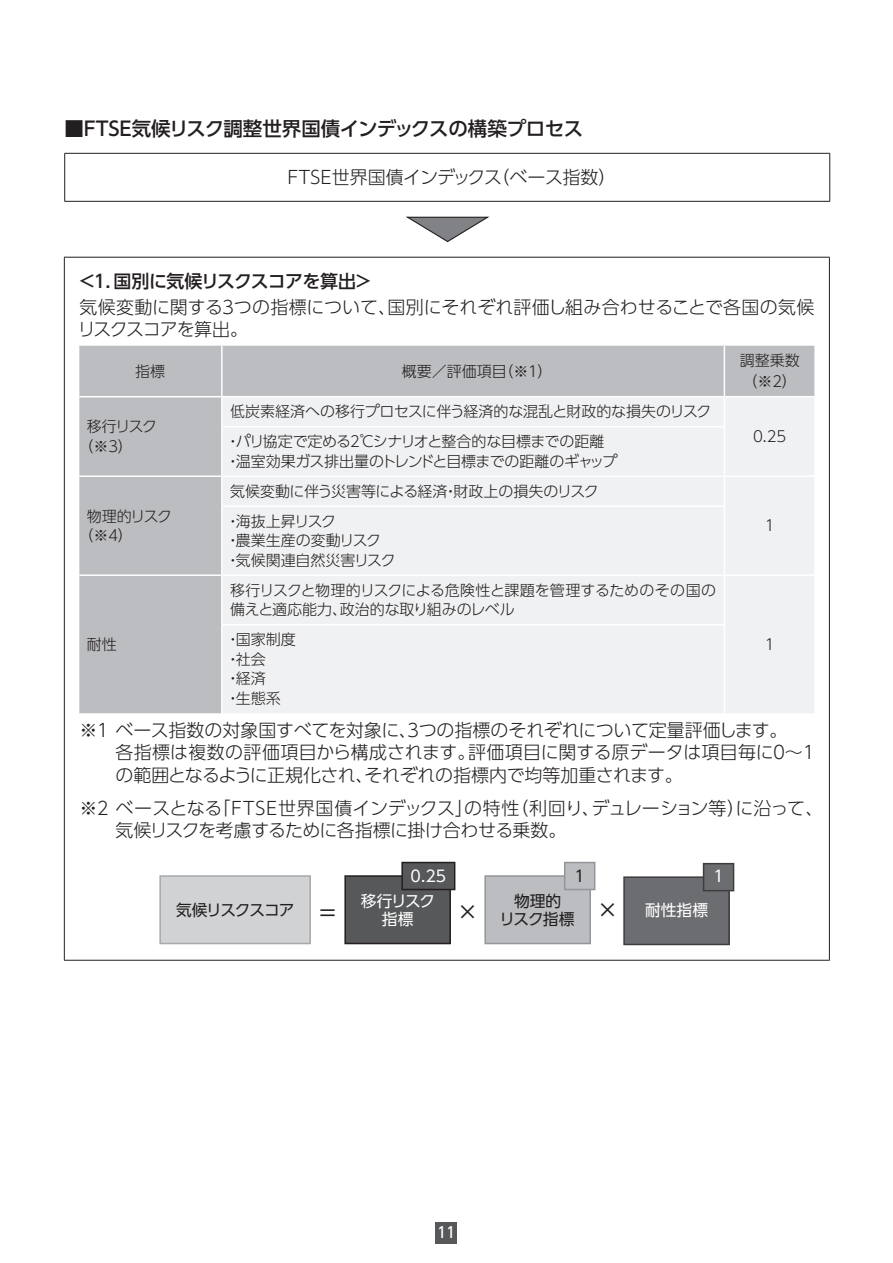
<style>
.page{position:relative;width:893px;height:1263px;background:#fff}
.page>*{position:absolute;margin:0;border:0;box-sizing:border-box;transform-origin:0 0}
.t1{font:21px "UD Shin Go Pro";color:#231f20}
.t2{font:500 19.5px "UD Shin Go Pro";letter-spacing:-.035em;color:#231f20}
.t3{font:300 18px/22.5px "UD Shin Go Pro";letter-spacing:-.015em;color:#231f20}
.t4{font:300 18px/22.5px "UD Shin Go Pro";letter-spacing:-.035em;color:#231f20}
.t5{font:300 18px "UD Shin Go Pro";letter-spacing:-.055em;color:#231f20}
.t6{font:500 18px "UD Shin Go Pro";letter-spacing:-.035em;color:#231f20}
.t7{font:15.75px/18px "UD Shin Go Pro";color:#fff;text-align:center}
.t8{font:15.75px "UD Shin Go Pro";letter-spacing:-.07em;color:#231f20}
.t9{font:15.75px/18px "UD Shin Go Pro";letter-spacing:-.03em;color:#231f20;text-align:center}
.t10{font:300 15px/19.5px "UD Shin Go Pro";letter-spacing:-.01em;color:#231f20}
.t11{font:300 15px "UD Shin Go Pro";letter-spacing:-.035em;color:#231f20}
.t12{font:500 15px "UD Shin Go Pro";color:#fff;scale:.9 1}
</style>
<div class="page">
<div style="left:436px;top:1222px;width:21px;height:21px;background:#57585a"></div>
<hr style="left:64px;top:257px;width:766px;height:1px;background:#231f20">
<hr style="left:64px;top:258px;width:1px;height:702px;background:#231f20">
<hr style="left:829px;top:258px;width:1px;height:702px;background:#231f20">
<hr style="left:64px;top:960px;width:766px;height:1px;background:#231f20">
<hr style="left:64px;top:153px;width:766px;height:1px;background:#231f20">
<hr style="left:64px;top:154px;width:1px;height:47px;background:#231f20">
<hr style="left:829px;top:154px;width:1px;height:47px;background:#231f20">
<hr style="left:64px;top:201px;width:766px;height:1px;background:#231f20">
<svg style="left:406px;top:216px;width:83px;height:27px"></svg>
<div style="left:79px;top:346px;width:735px;height:367px;background:#bcbdc0"></div>
<div style="left:223px;top:397px;width:591px;height:316px;background:#f0f1f2"></div>
<hr style="left:221px;top:346px;width:2px;height:50px;background:#fff">
<hr style="left:724px;top:346px;width:1px;height:50px;background:#fff">
<hr style="left:79px;top:396px;width:143px;height:1px;background:#fff">
<hr style="left:222px;top:396px;width:502px;height:1px;background:#fff">
<hr style="left:221px;top:397px;width:2px;height:29px;background:#fff">
<hr style="left:724px;top:396px;width:90px;height:1px;background:#fff">
<svg style="left:724px;top:397px;width:1px;height:29px"></svg>
<hr style="left:221px;top:426px;width:504px;height:1px;background:#fff">
<hr style="left:221px;top:427px;width:2px;height:48px;background:#fff">
<hr style="left:724px;top:427px;width:1px;height:48px;background:#fff">
<hr style="left:79px;top:475px;width:143px;height:2px;background:#fff">
<hr style="left:222px;top:475px;width:502px;height:2px;background:#fff">
<hr style="left:221px;top:477px;width:2px;height:28px;background:#fff">
<hr style="left:724px;top:475px;width:90px;height:2px;background:#fff">
<svg style="left:724px;top:477px;width:1px;height:28px"></svg>
<hr style="left:221px;top:505px;width:504px;height:2px;background:#fff">
<hr style="left:221px;top:507px;width:2px;height:67px;background:#fff">
<hr style="left:724px;top:507px;width:1px;height:67px;background:#fff">
<hr style="left:79px;top:574px;width:143px;height:2px;background:#fff">
<hr style="left:222px;top:574px;width:502px;height:2px;background:#fff">
<hr style="left:221px;top:576px;width:2px;height:48px;background:#fff">
<hr style="left:724px;top:574px;width:90px;height:2px;background:#fff">
<hr style="left:724px;top:576px;width:1px;height:48px;background:#fff">
<hr style="left:221px;top:624px;width:504px;height:1px;background:#fff">
<hr style="left:221px;top:625px;width:2px;height:88px;background:#fff">
<hr style="left:724px;top:625px;width:1px;height:88px;background:#fff">
<div style="left:345px;top:876px;width:105px;height:67px;background:#57585a"></div>
<div style="left:344px;top:875px;width:107px;height:69px;border:2px solid #231f20"></div>
<div style="left:485px;top:876px;width:105px;height:67px;background:#bcbdc0"></div>
<div style="left:484px;top:875px;width:107px;height:69px;border:2px solid #939598"></div>
<div style="left:624px;top:877px;width:105px;height:67px;background:#6c6d70"></div>
<div style="left:623px;top:876px;width:107px;height:69px;border:2px solid #3e3e3f"></div>
<div style="left:160px;top:876px;width:150px;height:67px;background:#d1d2d4"></div>
<div style="left:159px;top:875px;width:152px;height:69px;border:2px solid #a8a9ad"></div>
<div style="left:565px;top:862px;width:30px;height:27px;background:#bcbdc0"></div>
<div style="left:564px;top:862px;width:31px;height:28px;border:2px solid #939598"></div>
<div style="left:704px;top:864px;width:30px;height:27px;background:#6c6d70"></div>
<div style="left:703px;top:863px;width:31px;height:28px;border:2px solid #3e3e3f"></div>
<div style="left:402px;top:862px;width:53px;height:27px;background:#57585a"></div>
<div style="left:401px;top:862px;width:54px;height:28px;border:2px solid #231f20"></div>
<h2 class="t2" style="left:64px;top:112px;width:520px">■ＦＴＳＥ気候リスク調整世界国債インデックスの構築プロセス</h2>
<p class="t5" style="left:284px;top:163px;width:334px">ＦＴＳＥ世界国債インデックス（ベース指数）</p>
<p class="t6" style="left:78px;top:267px;width:296px">＜１．国別に気候リスクスコアを算出＞</p>
<p class="t3" style="left:78px;top:295px;width:738px">気候変動に関する３つの指標について、国別にそれぞれ評価し組み合わせることで各国の気候リスクスコアを算出。</p>
<p class="t10" style="left:135px;top:361px;width:31px">指標</p>
<p class="t10" style="left:402px;top:361px;width:152px">概要／評価項目（※１）</p>
<p class="t10" style="left:740px;top:350px;width:61px;line-height:21px">調整乗数（※２）</p>
<p class="t10" style="left:79px;top:416px;width:80px;text-indent:8px">移行リスク（※３）</p>
<p class="t10" style="left:225px;top:396px;width:487px;line-height:30px;text-indent:5px">低炭素経済への移行プロセスに伴う経済的な混乱と財政的な損失のリスク・パリ協定で定める２℃シナリオと整合的な目標までの距離</p>
<p class="t10" style="left:753px;top:426px;width:35px">0.25</p>
<p class="t11" style="left:225px;top:449px;width:393px">・温室効果ガス排出量のトレンドと目標までの距離のギャップ</p>
<p class="t10" style="left:79px;top:506px;width:95px;text-indent:8px">物理的リスク（※４）</p>
<p class="t10" style="left:225px;top:476px;width:375px;line-height:30px;text-indent:5px">気候変動に伴う災害等による経済・財政上の損失のリスク・海抜上昇リスク</p>
<p class="t10" style="left:225px;top:530px;width:172px">・農業生産の変動リスク・気候関連自然災害リスク</p>
<p class="t10" style="left:765px;top:515px;width:11px">1</p>
<p class="t10" style="left:230px;top:580px;width:487px">移行リスクと物理的リスクによる危険性と課題を管理するためのその国の備えと適応能力、政治的な取り組みのレベル</p>
<p class="t10" style="left:225px;top:629px;width:72px">・国家制度</p>
<p class="t10" style="left:765px;top:634px;width:11px">1</p>
<p class="t10" style="left:225px;top:649px;width:57px">・社会・経済・生態系</p>
<p class="t3" style="left:115px;top:718px;width:704px;text-indent:-36px">※１ベース指数の対象国すべてを対象に、３つの指標のそれぞれについて定量評価します。<br>各指標は複数の評価項目から構成されます。評価項目に関する原データは項目毎に０～１の範囲となるように正規化され、それぞれの指標内で均等加重されます。</p>
<p class="t4" style="left:115px;top:796px;width:710px;text-indent:-36px">※２ベースとなる「ＦＴＳＥ世界国債インデックス」の特性（利回り、デュレーション等）に沿って、気候リスクを考慮するために各指標に掛け合わせる乗数。</p>
<p class="t10" style="left:87px;top:634px;width:31px">耐性</p>
<p class="t7" style="left:411px;top:866px;width:37px">0.25</p>
<p class="t8" style="left:572px;top:863px;width:17px">１</p>
<p class="t7" style="left:711px;top:866px;width:17px">１</p>
<p class="t7" style="left:361px;top:891px;width:76px">移行リスク指標</p>
<p class="t9" style="left:500px;top:891px;width:76px">物理的<br>リスク指標</p>
<p class="t8" style="left:176px;top:897px;width:120px">気候リスクスコア</p>
<p class="t7" style="left:645px;top:900px;width:64px">耐性指標</p>
<h1 class="t1" style="left:317px;top:896px;width:22px">＝</h1>
<h1 class="t1" style="left:457px;top:895px;width:22px">×</h1>
<h1 class="t1" style="left:597px;top:893px;width:22px">×</h1>
<p class="t12" style="left:438px;top:1220px;width:21px">11</p>
</div>
